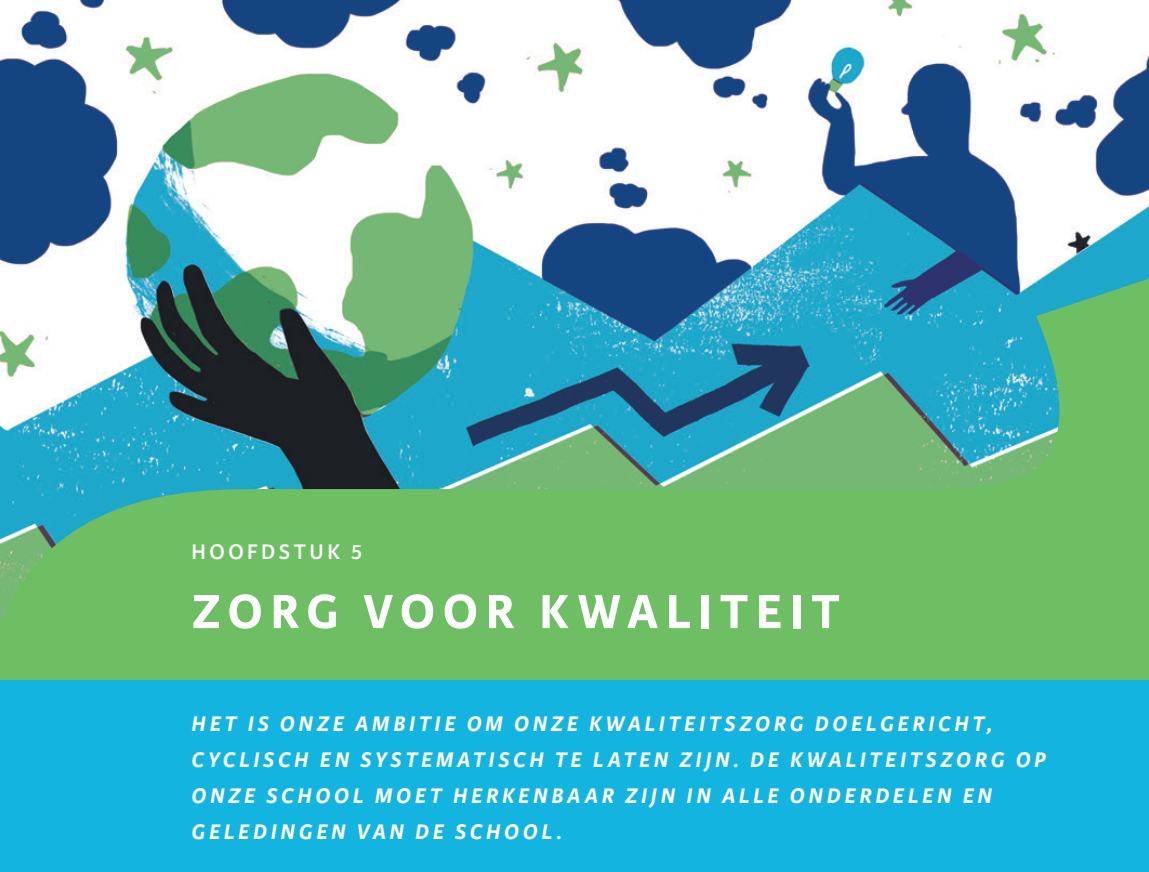
<style>
.page{position:relative;width:1149px;height:872px;background:#fff}
.page>*{position:absolute;margin:0;border:0;box-sizing:border-box;transform-origin:0 0}
.HOOFDSTUKKOP{font:700 51px "Karmina Sans";letter-spacing:.15em;color:#fff}
.streamer{font:italic 700 22.5px/36px "Karmina Sans";letter-spacing:.155em;color:#fff}
.HOOFDSTUKKOP-2{font:600 22.5px "Karmina Sans";letter-spacing:.155em;color:#fff}
</style>
<div class="page">
<img style="left:0;top:0;width:1148px;height:279px">
<svg style="left:0;top:279px;width:1148px;height:401px;background:#59ad84"></svg>
<div style="left:0;top:680px;width:1148px;height:192px;background:#14b4e1"></div>
<p class="HOOFDSTUKKOP-2" style="left:191px;top:539px;width:172px">HOOFDSTUK 5</p>
<p class="HOOFDSTUKKOP" style="left:191px;top:582px;width:649px">ZORG VOOR KWALITEIT</p>
<p class="streamer" style="left:191px;top:705px;width:855px">HET IS ONZE AMBITIE OM ONZE KWALITEITSZORG DOELGERICHT, CYCLISCH EN SYSTEMATISCH TE LATEN ZIJN. DE KWALITEITSZORG OP ONZE SCHOOL MOET HERKENBAAR ZIJN IN ALLE ONDERDELEN EN GELEDINGEN VAN DE SCHOOL.</p>
</div>
